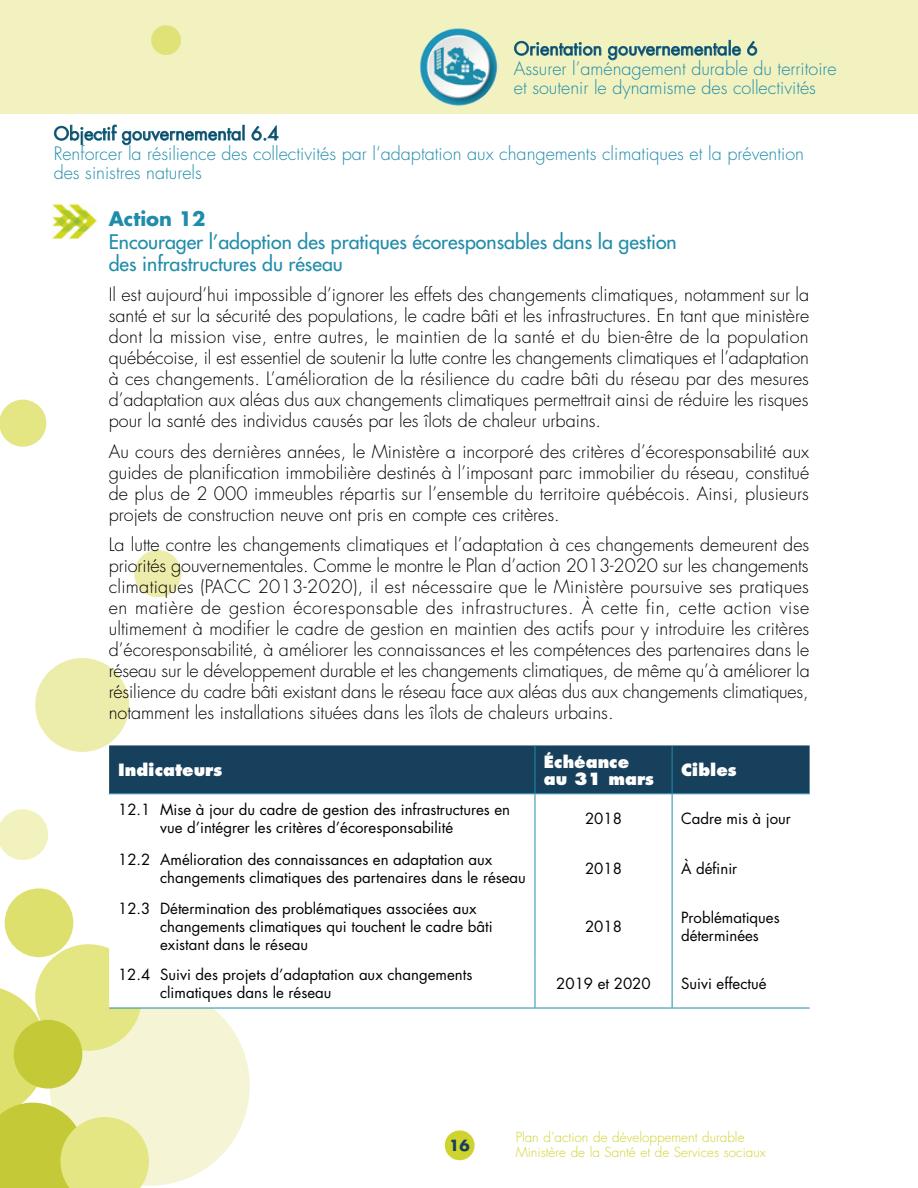
<style>
.page{position:relative;width:918px;height:1188px;background:#fff}
.page>*{position:absolute;margin:0;border:0;box-sizing:border-box;transform-origin:0 0}
.t1{font:19.5px/22.5px "Futura";color:#208caa}
.t2{font:700 19.5px "Futura";color:#208caa}
.t3{font:300 18px/21px "Futura";color:#000;text-align:justify}
.t4{font:300 18px/19.5px "Futura";color:#208caa}
.t5{font:18px "Futura";color:#16405b}
.t6{font:800 16.5px/17.2px "Futura";color:#fff}
.t7{font:15px/18px "Futura";color:#000}
.t8{font:700 15px "Futura";color:#16405b}
.t9{font:300 13.5px/15px "Futura";color:#cfd32e}
</style>
<div class="page">
<div style="left:445px;top:1130px;width:30px;height:30px;background:#cfd32e;border-radius:50%"></div>
<div style="left:50px;top:986px;width:200px;height:200px;background:#f5f5d6;border-radius:50%"></div>
<svg style="left:0;top:809px;width:48px;height:51px"></svg>
<div style="left:134px;top:550px;width:47px;height:47px;background:#ededab;border-radius:50%"></div>
<div style="left:0;top:400px;width:46px;height:47px;background:#e3e682;border-radius:50%"></div>
<div style="left:35px;top:658px;width:94px;height:94px;background:#ededab;border-radius:50%"></div>
<div style="left:5px;top:888px;width:68px;height:69px;background:#dee06e;border-radius:50%"></div>
<div style="left:35px;top:944px;width:107px;height:107px;background:#e3e682;border-radius:50%"></div>
<svg style="left:0;top:986px;width:149px;height:202px"></svg>
<div style="left:14px;top:1020px;width:68px;height:69px;background:#c4c938;border-radius:50%"></div>
<div style="left:109px;top:745px;width:701px;height:48px;background:#16405b"></div>
<svg style="left:109px;top:794px;width:701px;height:214px"></svg>
<hr style="left:109px;top:793px;width:426px;height:1px;background:#218cab">
<hr style="left:535px;top:793px;width:137px;height:1px;background:#218cab">
<hr style="left:535px;top:794px;width:1px;height:49px;background:#218cab">
<hr style="left:672px;top:793px;width:138px;height:1px;background:#218cab">
<hr style="left:672px;top:794px;width:1px;height:49px;background:#218cab">
<hr style="left:535px;top:843px;width:1px;height:50px;background:#218cab">
<hr style="left:672px;top:843px;width:1px;height:50px;background:#218cab">
<hr style="left:535px;top:893px;width:1px;height:66px;background:#218cab">
<hr style="left:672px;top:893px;width:1px;height:66px;background:#218cab">
<hr style="left:535px;top:959px;width:1px;height:49px;background:#218cab">
<hr style="left:672px;top:959px;width:1px;height:49px;background:#218cab">
<hr style="left:109px;top:1008px;width:426px;height:1px;background:#218cab">
<hr style="left:535px;top:1008px;width:137px;height:1px;background:#218cab">
<hr style="left:672px;top:1008px;width:138px;height:1px;background:#218cab">
<hr style="left:535px;top:745px;width:1px;height:48px;background:#218cab">
<hr style="left:672px;top:745px;width:1px;height:48px;background:#218cab">
<div style="left:0;top:0;width:918px;height:113px;background:#f1f2c0"></div>
<div style="left:151px;top:25px;width:30px;height:30px;background:#e0e277;border-radius:50%"></div>
<svg style="left:514px;top:41px;width:88px;height:15px"></svg>
<svg style="left:608px;top:40px;width:133px;height:21px"></svg>
<svg style="left:747px;top:41px;width:11px;height:15px"></svg>
<svg style="left:54px;top:124px;width:190px;height:22px"></svg>
<svg style="left:251px;top:125px;width:28px;height:16px"></svg>
<img style="left:420px;top:28px;width:79px;height:78px">
<img style="left:52px;top:203px;width:45px;height:36px">
<p class="t5" style="left:514px;top:36px;width:245px">Orientation gouvernementale 6</p>
<p class="t4" style="left:514px;top:59px;width:324px">Assurer l’aménagement durable du territoire et soutenir le dynamisme des collectivités</p>
<p class="t5" style="left:54px;top:121px;width:227px">Objectif gouvernemental 6.4</p>
<p class="t4" style="left:54px;top:143px;width:752px">Renforcer la résilience des collectivités par l’adaptation aux changements climatiques et la prévention des sinistres naturels</p>
<p class="t2" style="left:109px;top:206px;width:98px">Action 12</p>
<p class="t1" style="left:109px;top:230px;width:570px">Encourager l’adoption des pratiques écoresponsables dans la gestion des infrastructures du réseau</p>
<p class="t3" style="left:109px;top:285px;width:702px">Il est aujourd’hui impossible d’ignorer les effets des changements climatiques, notamment sur la santé et sur la sécurité des populations, le cadre bâti et les infrastructures. En tant que ministère dont la mission vise, entre autres, le maintien de la santé et du bien‑être de la population québécoise, il est essentiel de soutenir la lutte contre les changements climatiques et l’adaptation à ces changements. L’amélioration de la résilience du cadre bâti du réseau par des mesures d’adaptation aux aléas dus aux changements climatiques permettrait ainsi de réduire les risques pour la santé des individus causés par les îlots de chaleur urbains.</p>
<p class="t3" style="left:109px;top:441px;width:702px">Au cours des dernières années, le Ministère a incorporé des critères d’écoresponsabilité aux guides de planification immobilière destinés à l’imposant parc immobilier du réseau, constitué de plus de 2 000 immeubles répartis sur l’ensemble du territoire québécois. Ainsi, plusieurs projets de construction neuve ont pris en compte ces critères.</p>
<p class="t3" style="left:109px;top:534px;width:703px">La lutte contre les changements climatiques et l’adaptation à ces changements demeurent des priorités gouvernementales. Comme le montre le Plan d’action 2013‑2020 sur les changements climatiques (PACC 2013-2020), il est nécessaire que le Ministère poursuive ses pratiques en matière de gestion écoresponsable des infrastructures. À cette fin, cette action vise ultimement à modifier le cadre de gestion en maintien des actifs pour y introduire les critères d’écoresponsabilité, à améliorer les connaissances et les compétences des partenaires dans le réseau sur le développement durable et les changements climatiques, de même qu’à améliorer la résilience du cadre bâti existant dans le réseau face aux aléas dus aux changements climatiques, notamment les installations situées dans les îlots de chaleurs urbains.</p>
<p class="t6" style="left:118px;top:762px;width:106px">Indicateurs</p>
<p class="t6" style="left:544px;top:753px;width:112px">Échéance au 31 mars</p>
<p class="t6" style="left:681px;top:761px;width:57px">Cibles</p>
<p class="t7" style="left:160px;top:801px;width:352px;text-indent:-42px">12.1 Mise à jour du cadre de gestion des infrastructures en vue d’intégrer les critères d’écoresponsabilité</p>
<p class="t7" style="left:585px;top:810px;width:38px">2018</p>
<p class="t7" style="left:681px;top:810px;width:111px">Cadre mis à jour</p>
<p class="t7" style="left:160px;top:850px;width:367px;text-indent:-42px">12.2 Amélioration des connaissances en adaptation aux changements climatiques des partenaires dans le réseau</p>
<p class="t7" style="left:585px;top:859px;width:38px">2018</p>
<p class="t7" style="left:681px;top:859px;width:58px">À définir</p>
<p class="t7" style="left:160px;top:899px;width:334px;text-indent:-42px">12.3 Détermination des problématiques associées aux changements climatiques qui touchent le cadre bâti existant dans le réseau</p>
<p class="t7" style="left:585px;top:917px;width:38px">2018</p>
<p class="t7" style="left:681px;top:908px;width:100px">Problématiques déterminées</p>
<p class="t7" style="left:160px;top:965px;width:314px;text-indent:-42px">12.4 Suivi des projets d’adaptation aux changements climatiques dans le réseau</p>
<p class="t7" style="left:556px;top:974px;width:96px">2019 et 2020</p>
<p class="t7" style="left:681px;top:974px;width:87px">Suivi effectué</p>
<p class="t8" style="left:449px;top:1135px;width:22px">16</p>
<p class="t9" style="left:516px;top:1130px;width:252px">Plan d’action de développement durable<br>Ministère de la Santé et de Services sociaux</p>
</div>
